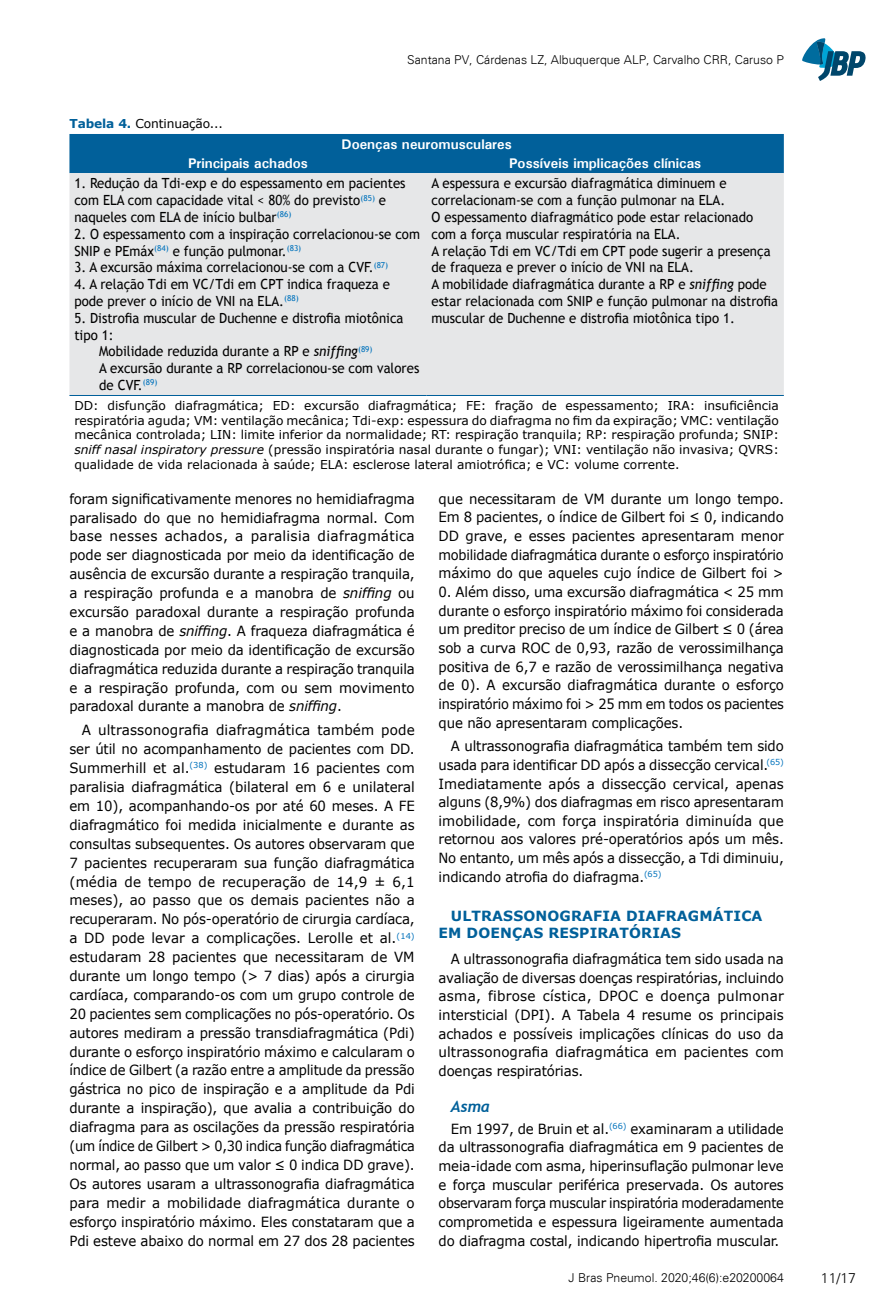
<style>
.page{position:relative;width:893px;height:1315px;background:#fff}
.page>*{position:absolute;margin:0;border:0;box-sizing:border-box;transform-origin:0 0}
.t1{font:italic 700 15.75px "Trebuchet";color:#01609a}
.t2{font:14px/18.7px "Verdana";letter-spacing:-.01em;color:#000;text-align:justify;scale:.95 1}
.t3{font:14px/18.9px "Verdana";letter-spacing:-.01em;color:#000;text-align:justify;scale:.96 1}
.t4{font:14px/16.8px "Trebuchet MS";color:#000;scale:.94 1}
.t5{font:700 14px "Univers";color:#fff}
.t6{font:700 14px/17px "Verdana";letter-spacing:.01em;color:#01609a}
.t7{font:300 14px "Univers";color:#000}
.t8{font:12.25px/14.7px "Verdana";color:#000;text-align:justify}
.t9{font:300 12.25px "Univers";color:#000}
.s1{font-weight:700;color:#01609a}
.s2{font-style:italic}
</style>
<div class="page">
<svg style="left:802px;top:38px;width:64px;height:43px"></svg>
<div style="left:69px;top:134px;width:715px;height:39px;background:#01609a"></div>
<div style="left:69px;top:173px;width:715px;height:222px;background:#e6e7e8"></div>
<hr style="left:69px;top:395px;width:358px;height:1px;background:#01609a">
<hr style="left:427px;top:395px;width:357px;height:1px;background:#01609a">
<p class="t8" style="left:69px;top:117px;width:155px"><span class="s1">Tabela 4.</span> Continuação...</p>
<p class="t9" style="left:407px;top:52px;width:378px">Santana PV, Cárdenas LZ, Albuquerque ALP, Carvalho CRR, Caruso P</p>
<p class="t5" style="left:342px;top:135px;width:172px">Doenças neuromusculares</p>
<p class="t5" style="left:188px;top:155px;width:121px">Principais achados</p>
<p class="t5" style="left:509px;top:155px;width:193px">Possíveis implicações clínicas</p>
<p class="t4" style="left:74px;top:175px;width:354px">1. Redução da Tdi-exp e do espessamento em pacientes com ELA com capacidade vital &lt; 80% do previsto<sup>(85)</sup> e naqueles com ELA de início bulbar<sup>(86)</sup></p>
<p class="t4" style="left:74px;top:226px;width:369px">2. O espessamento com a inspiração correlacionou-se com<br>SNIP e PEmáx<sup>(84)</sup> e função pulmonar.<sup>(83)</sup></p>
<p class="t4" style="left:74px;top:259px;width:335px">3. A excursão máxima correlacionou-se com a CVF.<sup>(87)</sup></p>
<p class="t4" style="left:74px;top:276px;width:337px">4. A relação Tdi em VC/Tdi em CPT indica fraqueza e pode prever o início de VNI na ELA.<sup>(88)</sup></p>
<p class="t4" style="left:74px;top:310px;width:352px">5. Distrofia muscular de Duchenne e distrofia miotônica</p>
<p class="t4" style="left:74px;top:326px;width:43px">tipo 1:</p>
<p class="t4" style="left:99px;top:343px;width:292px">Mobilidade reduzida durante a RP e <span class="s2">sniffing</span><sup>(89)</sup></p>
<p class="t4" style="left:99px;top:360px;width:342px">A excursão durante a RP correlacionou-se com valores</p>
<p class="t4" style="left:99px;top:377px;width:63px">de CVF.<sup>(89)</sup></p>
<p class="t4" style="left:432px;top:175px;width:370px">A espessura e excursão diafragmática diminuem e correlacionam-se com a função pulmonar na ELA.<br>O espessamento diafragmático pode estar relacionado com a força muscular respiratória na ELA.<br>A relação Tdi em VC/Tdi em CPT pode sugerir a presença de fraqueza e prever o início de VNI na ELA.<br>A mobilidade diafragmática durante a RP e <span class="s2">sniffing</span> pode estar relacionada com SNIP e função pulmonar na distrofia muscular de Duchenne e distrofia miotônica tipo 1.</p>
<p class="t8" style="left:74px;top:398px;width:706px">DD: disfunção diafragmática; ED: excursão diafragmática; FE: fração de espessamento; IRA: insuficiência respiratória aguda; VM: ventilação mecânica; Tdi-exp: espessura do diafragma no fim da expiração; VMC: ventilação mecânica controlada; LIN: limite inferior da normalidade; RT: respiração tranquila; RP: respiração profunda; SNIP: <span class="s2">sniff nasal inspiratory pressure</span> (pressão inspiratória nasal durante o fungar); VNI: ventilação não invasiva; QVRS: qualidade de vida relacionada à saúde; ELA: esclerose lateral amiotrófica; e VC: volume corrente.</p>
<p class="t2" style="left:69px;top:489px;width:365px">foram significativamente menores no hemidiafragma paralisado do que no hemidiafragma normal. Com base nesses achados, a paralisia diafragmática pode ser diagnosticada por meio da identificação de ausência de excursão durante a respiração tranquila, a respiração profunda e a manobra de <span class="s2">sniffing</span> ou excursão paradoxal durante a respiração profunda e a manobra de <span class="s2">sniffing</span>. A fraqueza diafragmática é diagnosticada por meio da identificação de excursão diafragmática reduzida durante a respiração tranquila e a respiração profunda, com ou sem movimento paradoxal durante a manobra de <span class="s2">sniffing</span>.</p>
<p class="t3" style="left:69px;top:721px;width:361px;text-indent:12px">A ultrassonografia diafragmática também pode ser útil no acompanhamento de pacientes com DD.<br>Summerhill et al.<sup>(38)</sup> estudaram 16 pacientes com paralisia diafragmática (bilateral em 6 e unilateral em 10), acompanhando-os por até 60 meses. A FE diafragmático foi medida inicialmente e durante as consultas subsequentes. Os autores observaram que 7 pacientes recuperaram sua função diafragmática (média de tempo de recuperação de 14,9 ± 6,1 meses), ao passo que os demais pacientes não a recuperaram. No pós-operatório de cirurgia cardíaca, a DD pode levar a complicações. Lerolle et al.<sup>(14) </sup>estudaram 28 pacientes que necessitaram de VM durante um longo tempo (&gt; 7 dias) após a cirurgia cardíaca, comparando-os com um grupo controle de 20 pacientes sem complicações no pós-operatório. Os autores mediram a pressão transdiafragmática (Pdi) durante o esforço inspiratório máximo e calcularam o índice de Gilbert (a razão entre a amplitude da pressão gástrica no pico de inspiração e a amplitude da Pdi durante a inspiração), que avalia a contribuição do diafragma para as oscilações da pressão respiratória (um índice de Gilbert &gt; 0,30 indica função diafragmática normal, ao passo que um valor ≤ 0 indica DD grave).<br>Os autores usaram a ultrassonografia diafragmática para medir a mobilidade diafragmática durante o esforço inspiratório máximo. Eles constataram que a Pdi esteve abaixo do normal em 27 dos 28 pacientes</p>
<p class="t2" style="left:439px;top:489px;width:365px">que necessitaram de VM durante um longo tempo.<br>Em 8 pacientes, o índice de Gilbert foi ≤ 0, indicando DD grave, e esses pacientes apresentaram menor mobilidade diafragmática durante o esforço inspiratório máximo do que aqueles cujo índice de Gilbert foi &gt;</p>
<p class="t2" style="left:439px;top:583px;width:365px">0. Além disso, uma excursão diafragmática &lt; 25 mm durante o esforço inspiratório máximo foi considerada um preditor preciso de um índice de Gilbert ≤ 0 (área sob a curva ROC de 0,93, razão de verossimilhança positiva de 6,7 e razão de verossimilhança negativa de 0). A excursão diafragmática durante o esforço inspiratório máximo foi &gt; 25 mm em todos os pacientes que não apresentaram complicações.</p>
<p class="t2" style="left:439px;top:737px;width:365px;text-indent:12px">A ultrassonografia diafragmática também tem sido usada para identificar DD após a dissecção cervical.<sup>(65)<br></sup>Imediatamente após a dissecção cervical, apenas alguns (8,9%) dos diafragmas em risco apresentaram imobilidade, com força inspiratória diminuída que retornou aos valores pré-operatórios após um mês.<br>No entanto, um mês após a dissecção, a Tdi diminuiu, indicando atrofia do diafragma.<sup>(65)</sup></p>
<p class="t6" style="left:439px;top:907px;width:325px;text-indent:12px">ULTRASSONOGRAFIA DIAFRAGMÁTICA<br>EM DOENÇAS RESPIRATÓRIAS</p>
<p class="t2" style="left:439px;top:950px;width:365px;text-indent:12px">A ultrassonografia diafragmática tem sido usada na avaliação de diversas doenças respiratórias, incluindo asma, fibrose cística, DPOC e doença pulmonar intersticial (DPI). A Tabela 4 resume os principais achados e possíveis implicações clínicas do uso da ultrassonografia diafragmática em pacientes com doenças respiratórias.</p>
<p class="t1" style="left:451px;top:1097px;width:41px">Asma</p>
<p class="t2" style="left:439px;top:1119px;width:365px;text-indent:12px">Em 1997, de Bruin et al.<sup>(66)</sup> examinaram a utilidade da ultrassonografia diafragmática em 9 pacientes de meia-idade com asma, hiperinsuflação pulmonar leve e força muscular periférica preservada. Os autores observaram força muscular inspiratória moderadamente comprometida e espessura ligeiramente aumentada do diafragma costal, indicando hipertrofia muscular.</p>
<p class="t9" style="left:569px;top:1270px;width:217px">J Bras Pneumol. 2020;46(6):e20200064</p>
<p class="t7" style="left:821px;top:1269px;width:37px">11/17</p>
</div>
